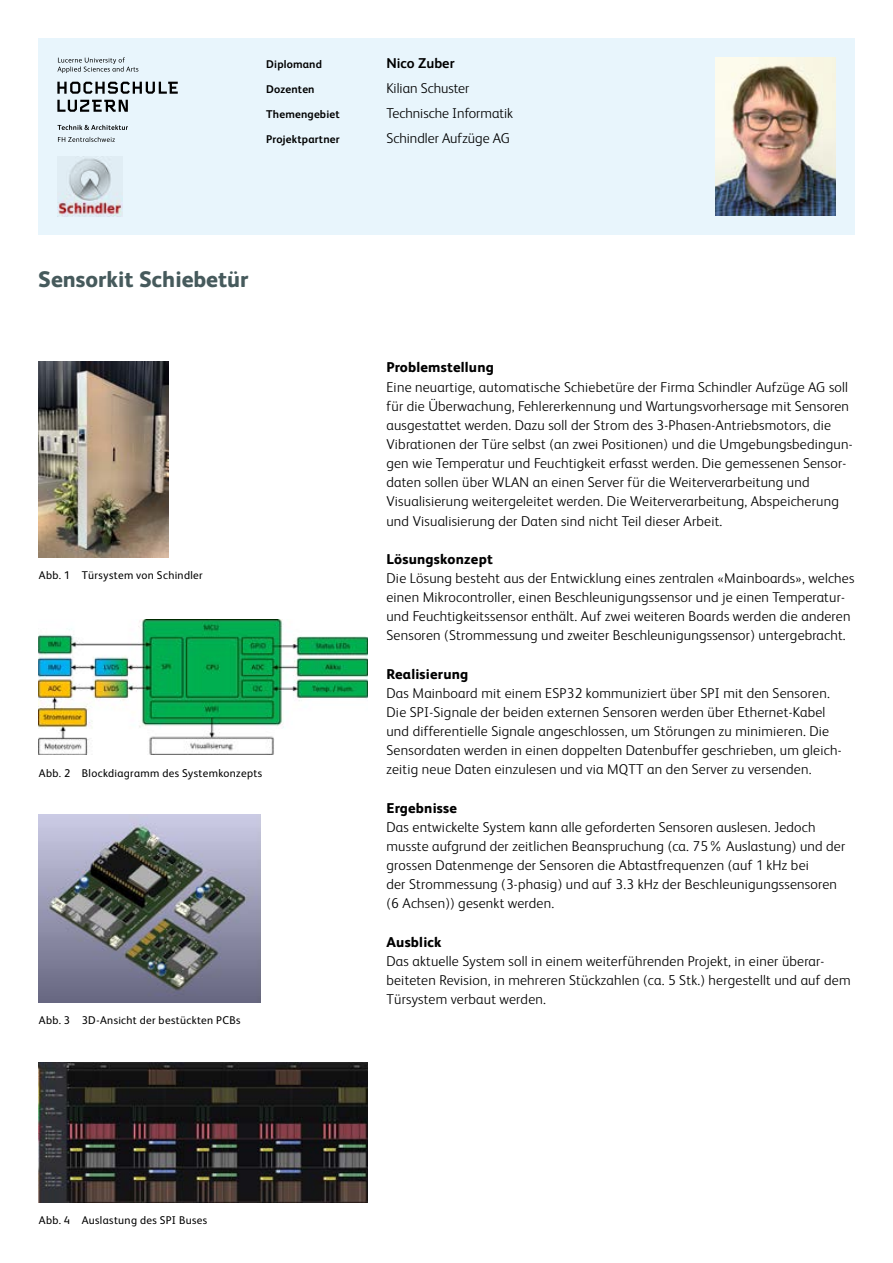
<style>
.page{position:relative;width:893px;height:1263px;background:#fff}
.page>*{position:absolute;margin:0;border:0;box-sizing:border-box;transform-origin:0 0}
.t1{font:800 22.5px "FS Albert";color:#465a5c}
.t2{font:300 14.25px/19.2px "FS Albert";letter-spacing:.015em;color:#000}
.t3{font:800 14.25px "FS Albert";letter-spacing:.015em;color:#000}
.t4{font:700 14.25px "FS Albert";color:#000}
.t5{font:11.25px "FS Albert";letter-spacing:.03em;color:#000}
.t6{font:700 11.25px "FS Albert";letter-spacing:.015em;color:#000}
</style>
<div class="page">
<div style="left:38px;top:38px;width:817px;height:197px;background:#e8f5fc"></div>
<svg style="left:57px;top:100px;width:71px;height:12px"></svg>
<svg style="left:57px;top:82px;width:121px;height:12px"></svg>
<svg style="left:57px;top:57px;width:81px;height:16px"></svg>
<svg style="left:57px;top:125px;width:71px;height:5px"></svg>
<svg style="left:58px;top:137px;width:57px;height:5px"></svg>
<img style="left:39px;top:1063px;width:328px;height:140px">
<img style="left:39px;top:815px;width:221px;height:187px">
<img style="left:39px;top:619px;width:328px;height:136px">
<img style="left:38px;top:361px;width:131px;height:197px">
<img style="left:715px;top:57px;width:121px;height:158px">
<img style="left:57px;top:156px;width:66px;height:60px">
<p class="t6" style="left:266px;top:57px;width:57px">Diplomand</p>
<p class="t6" style="left:266px;top:82px;width:50px">Dozenten</p>
<p class="t6" style="left:266px;top:106px;width:75px">Themengebiet</p>
<p class="t6" style="left:266px;top:131px;width:75px">Projektpartner</p>
<p class="t4" style="left:386px;top:54px;width:70px">Nico Zuber</p>
<p class="t2" style="left:386px;top:75px;width:128px;line-height:24.8px">Kilian Schuster<br>Technische Informatik<br>Schindler Aufzüge AG</p>
<h1 class="t1" style="left:38px;top:263px;width:212px">Sensorkit Schiebetür</h1>
<p class="t5" style="left:39px;top:568px;width:166px">Abb. 1 Türsystem von Schindler</p>
<p class="t5" style="left:39px;top:765px;width:225px">Abb. 2 Blockdiagramm des Systemkonzepts</p>
<p class="t5" style="left:39px;top:1013px;width:203px">Abb. 3 3D-Ansicht der bestückten PCBs</p>
<p class="t3" style="left:386px;top:357px;width:109px">Problemstellung</p>
<p class="t2" style="left:386px;top:376px;width:468px">Eine neuartige, automatische Schiebetüre der Firma Schindler Aufzüge AG soll für die Überwachung, Fehlererkennung und Wartungsvorhersage mit Sensoren ausgestattet werden. Dazu soll der Strom des 3-Phasen-Antriebsmotors, die Vibrationen der Türe selbst (an zwei Positionen) und die Umgebungsbedingun&shy;gen wie Temperatur und Feuchtigkeit erfasst werden. Die gemessenen Sensor&shy;daten sollen über WLAN an einen Server für die Weiterverarbeitung und Visualisierung weitergeleitet werden. Die Weiterverarbeitung, Abspeicherung und Visualisierung der Daten sind nicht Teil dieser Arbeit.</p>
<p class="t3" style="left:386px;top:549px;width:108px">Lösungskonzept</p>
<p class="t2" style="left:386px;top:568px;width:469px">Die Lösung besteht aus der Entwicklung eines zentralen «Mainboards», welches einen Mikrocontroller, einen Beschleunigungssensor und je einen Temperatur&shy;und Feuchtigkeitssensor enthält. Auf zwei weiteren Boards werden die anderen Sensoren (Strommessung und zweiter Beschleunigungssensor) untergebracht.</p>
<p class="t3" style="left:386px;top:663px;width:83px">Realisierung</p>
<p class="t2" style="left:386px;top:683px;width:457px">Das Mainboard mit einem ESP32 kommuniziert über SPI mit den Sensoren.<br>Die SPI-Signale der beiden externen Sensoren werden über Ethernet-Kabel und differentielle Signale angeschlossen, um Störungen zu minimieren. Die Sensordaten werden in einen doppelten Datenbuffer geschrieben, um gleich&shy;zeitig neue Daten einzulesen und via MQTT an den Server zu versenden.</p>
<p class="t3" style="left:386px;top:797px;width:72px">Ergebnisse</p>
<p class="t2" style="left:386px;top:817px;width:460px">Das entwickelte System kann alle geforderten Sensoren auslesen. Jedoch musste aufgrund der zeitlichen Beanspruchung (ca. 75% Auslastung) und der grossen Datenmenge der Sensoren die Abtastfrequenzen (auf 1 kHz bei<br>der Strommessung (3-phasig) und auf 3.3 kHz der Beschleunigungssensoren (6 Achsen)) gesenkt werden.</p>
<p class="t3" style="left:386px;top:931px;width:57px">Ausblick</p>
<p class="t2" style="left:386px;top:950px;width:466px">Das aktuelle System soll in einem weiterführenden Projekt, in einer überar&shy;beiteten Revision, in mehreren Stückzahlen (ca. 5 Stk.) hergestellt und auf dem<br>Türsystem verbaut werden.</p>
<p class="t5" style="left:39px;top:1213px;width:170px">Abb. 4 Auslastung des SPI Buses</p>
</div>
